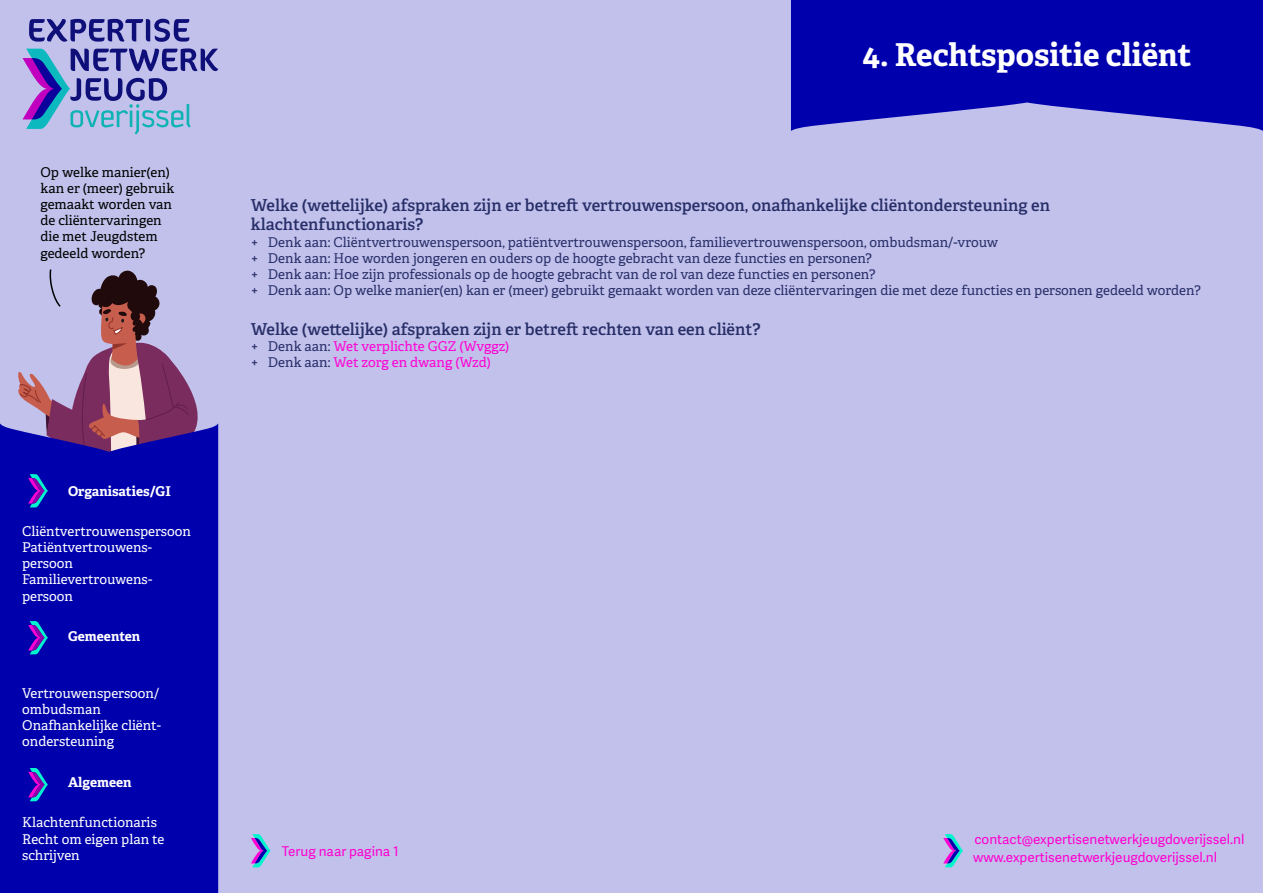
<style>
.page{position:relative;width:1263px;height:893px;background:#c1c1ec}
.page>*{position:absolute;margin:0;border:0;box-sizing:border-box;transform-origin:0 0}
.t1{font:700 31.5px "Adelle";letter-spacing:-.005em;color:#fff}
.t2{font:600 16.5px/19.8px "Adelle";color:#282f68}
.t3{font:13.5px/16.2px "Adelle";color:#282f68}
.t4{font:13.5px/16.2px "Adelle";color:#fff}
.t5{font:13.5px/16.2px "Adelle";color:#000}
.t6{font:13.5px/17.7px "Adelle Sans";color:#ff00cf}
.t7{font:13.5px/16.2px "Adelle";color:#ff00d4}
.t8{font:700 13.5px "Adelle";color:#fff}
.s1{color:#282f68}
</style>
<div class="page">
<svg style="left:23px;top:48px;width:195px;height:86px"></svg>
<svg style="left:29px;top:19px;width:160px;height:23px"></svg>
<div style="left:0;top:424px;width:218px;height:469px;background:#0000ad"></div>
<svg style="left:791px;top:0;width:472px;height:131px;background:#1616b4"></svg>
<svg style="left:251px;top:834px;width:20px;height:33px"></svg>
<svg style="left:18px;top:269px;width:201px;height:385px"></svg>
<svg style="left:28px;top:768px;width:20px;height:33px"></svg>
<svg style="left:943px;top:834px;width:20px;height:33px"></svg>
<p class="t5" style="left:40px;top:164px;width:135px">Op welke manier(en) kan er (meer) gebruik gemaakt worden van de cliëntervaringen die met Jeugdstem gedeeld worden?</p>
<p class="t8" style="left:68px;top:482px;width:104px">Organisaties/GI</p>
<p class="t4" style="left:22px;top:523px;width:170px">Cliëntvertrouwenspersoon<br>Patiëntvertrouwens&shy;persoon<br>Familievertrouwens&shy;persoon</p>
<p class="t8" style="left:68px;top:628px;width:74px">Gemeenten</p>
<p class="t4" style="left:22px;top:685px;width:140px">Vertrouwenspersoon/ ombudsman<br>Onafhankelijke cliënt&shy;ondersteuning</p>
<p class="t8" style="left:68px;top:774px;width:65px">Algemeen</p>
<p class="t4" style="left:22px;top:815px;width:143px">Klachtenfunctionaris<br>Recht om eigen plan te schrijven</p>
<h1 class="t1" style="left:862px;top:35px;width:330px">4. Rechtspositie cliënt</h1>
<p class="t2" style="left:251px;top:195px;width:801px">Welke (wettelijke) afspraken zijn er betreft vertrouwenspersoon, onafhankelijke cliëntondersteuning en klachtenfunctionaris?</p>
<p class="t3" style="left:251px;top:234px;width:951px">+ Denk aan: Cliëntvertrouwenspersoon, patiëntvertrouwenspersoon, familievertrouwenspersoon, ombudsman/-vrouw<br>+ Denk aan: Hoe worden jongeren en ouders op de hoogte gebracht van deze functies en personen?<br>+ Denk aan: Hoe zijn professionals op de hoogte gebracht van de rol van deze functies en personen?<br>+ Denk aan: Op welke manier(en) kan er (meer) gebruikt gemaakt worden van deze cliëntervaringen die met deze functies en personen gedeeld worden?</p>
<p class="t2" style="left:251px;top:319px;width:511px">Welke (wettelijke) afspraken zijn er betreft rechten van een cliënt?</p>
<p class="t7" style="left:251px;top:338px;width:260px"><span class="s1">+ Denk aan:</span> Wet verplichte GGZ (Wvggz) <span class="s1">+ Denk aan:</span> Wet zorg en dwang (Wzd)</p>
<p class="t6" style="left:282px;top:842px;width:118px">Terug naar pagina 1</p>
<p class="t6" style="left:973px;top:831px;width:273px">contact@expertisenetwerkjeugdoverijssel.nl www.expertisenetwerkjeugdoverijssel.nl</p>
</div>
